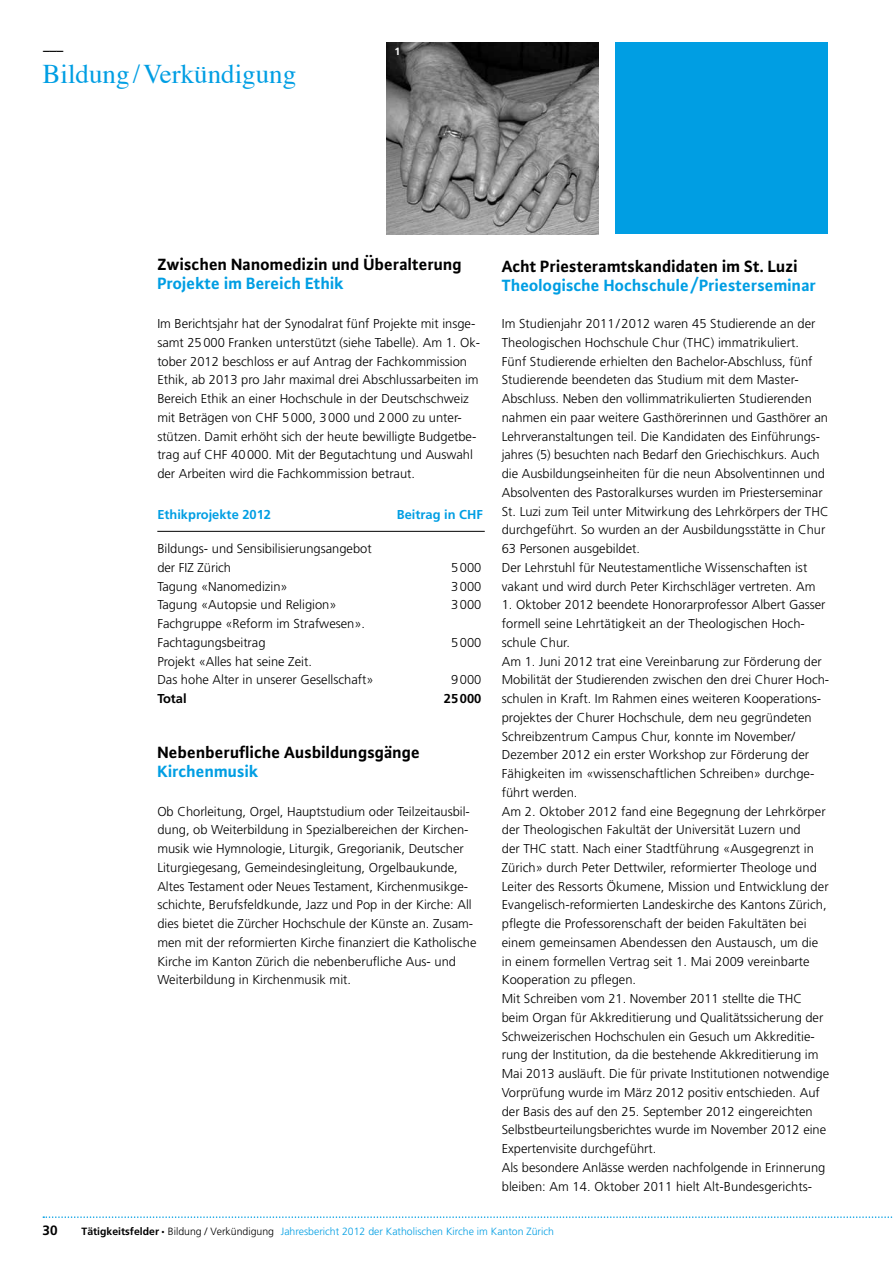
<style>
.page{position:relative;width:893px;height:1263px;background:#fff}
.page>*{position:absolute;margin:0;border:0;box-sizing:border-box;transform-origin:0 0}
.t1{font:27px "Times";color:#009ee3}
.t2{font:700 17.25px "Plus Sans";color:#000}
.t3{font:700 17.25px "Plus Sans";color:#009ee3}
.t4{font:700 13.5px "Plus Sans";color:#000}
.t5{font:700 13.5px "Frutiger";color:#000}
.t6{font:300 12.9px/18.8px "Frutiger";color:#000}
.t7{font:700 12.9px "Frutiger";color:#009ee3}
.t8{font:700 12.9px "Frutiger";color:#000}
.t9{font:300 10.5px "Frutiger";color:#009ee3}
.t10{font:700 10.5px "Frutiger";color:#fff}
.s1{font-weight:700;color:#000}
.s2{font-family:"Plus Sans Normal";font-weight:400;color:#000}
.s3{color:#000}
</style>
<div class="page">
<svg style="left:43px;top:1216px;width:850px;height:2px"></svg>
<img style="left:386px;top:43px;width:212px;height:191px">
<hr style="left:157px;top:531px;width:328px;height:1px;background:#000">
<div style="left:615px;top:43px;width:213px;height:191px;background:#009ee3"></div>
<p class="t4" style="left:43px;top:37px;width:23px">___</p>
<h1 class="t1" style="left:43px;top:49px;width:255px">Bildung/Verkündigung</h1>
<p class="t10" style="left:394px;top:45px;width:7px">1</p>
<h2 class="t2" style="left:157px;top:253px;width:306px">Zwischen Nanomedizin und Überalterung</h2>
<h2 class="t3" style="left:157px;top:272px;width:188px">Projekte im Bereich Ethik</h2>
<p class="t6" style="left:157px;top:314px;width:324px">Im Berichtsjahr hat der Synodalrat fünf Projekte mit insge&shy;samt 25000 Franken unterstützt (siehe Tabelle). Am 1. Ok&shy;tober 2012 beschloss er auf Antrag der Fachkommission Ethik, ab 2013 pro Jahr maximal drei Abschlussarbeiten im Bereich Ethik an einer Hochschule in der Deutschschweiz mit Beträgen von CHF 5000, 3000 und 2000 zu unter&shy;stützen. Damit erhöht sich der heute bewilligte Budgetbe&shy;trag auf CHF 40000. Mit der Begutachtung und Auswahl der Arbeiten wird die Fachkommission betraut.</p>
<p class="t7" style="left:157px;top:506px;width:115px">Ethikprojekte 2012</p>
<p class="t7" style="left:397px;top:506px;width:88px">Beitrag in CHF</p>
<p class="t6" style="left:157px;top:539px;width:216px">Bildungs- und Sensibilisierungsangebot der FIZ Zürich</p>
<p class="t6" style="left:451px;top:558px;width:32px">5000</p>
<p class="t6" style="left:157px;top:577px;width:132px">Tagung «Nanomedizin»</p>
<p class="t6" style="left:451px;top:577px;width:32px">3000</p>
<p class="t6" style="left:157px;top:596px;width:181px">Tagung «Autopsie und Religion»</p>
<p class="t6" style="left:451px;top:596px;width:32px">3000</p>
<p class="t6" style="left:157px;top:614px;width:209px">Fachgruppe «Reform im Strafwesen».<br>Fachtagungsbeitrag</p>
<p class="t6" style="left:451px;top:633px;width:32px">5000</p>
<p class="t6" style="left:157px;top:652px;width:218px">Projekt «Alles hat seine Zeit.<br>Das hohe Alter in unserer Gesellschaft»</p>
<p class="t6" style="left:451px;top:671px;width:32px">9000</p>
<p class="t8" style="left:157px;top:691px;width:31px">Total</p>
<p class="t8" style="left:444px;top:691px;width:39px">25000</p>
<h2 class="t2" style="left:157px;top:741px;width:264px">Nebenberufliche Ausbildungsgänge</h2>
<h2 class="t3" style="left:157px;top:760px;width:102px">Kirchenmusik</h2>
<p class="t6" style="left:157px;top:802px;width:321px">Ob Chorleitung, Orgel, Hauptstudium oder Teilzeitausbil&shy;dung, ob Weiterbildung in Spezialbereichen der Kirchen&shy;musik wie Hymnologie, Liturgik, Gregorianik, Deutscher Liturgiegesang, Gemeindesingleitung, Orgelbaukunde, Altes Testament oder Neues Testament, Kirchenmusikge&shy;schichte, Berufsfeldkunde, Jazz und Pop in der Kirche: All dies bietet die Zürcher Hochschule der Künste an. Zusam&shy;men mit der reformierten Kirche finanziert die Katholische Kirche im Kanton Zürich die nebenberufliche Aus- und Weiterbildung in Kirchenmusik mit.</p>
<h2 class="t2" style="left:502px;top:255px;width:298px">Acht Priesteramtskandidaten im St. Luzi</h2>
<h2 class="t3" style="left:502px;top:274px;width:316px">Theologische Hochschule/Priesterseminar</h2>
<p class="t6" style="left:502px;top:314px;width:328px">Im Studienjahr 2011/2012 waren 45 Studierende an der Theologischen Hochschule Chur (THC) immatrikuliert.<br>Fünf Studierende erhielten den Bachelor-Abschluss, fünf Studierende beendeten das Studium mit dem Master-Abschluss. Neben den vollimmatrikulierten Studierenden nahmen ein paar weitere Gasthörerinnen und Gasthörer an Lehrveranstaltungen teil. Die Kandidaten des Einführungs&shy;jahres (5) besuchten nach Bedarf den Griechischkurs. Auch die Ausbildungseinheiten für die neun Absolventinnen und Absolventen des Pastoralkurses wurden im Priesterseminar St. Luzi zum Teil unter Mitwirkung des Lehrkörpers der THC durchgeführt. So wurden an der Ausbildungsstätte in Chur 63 Personen ausgebildet.<br>Der Lehrstuhl für Neutestamentliche Wissenschaften ist vakant und wird durch Peter Kirchschläger vertreten. Am</p>
<p class="t6" style="left:502px;top:596px;width:329px">1. Oktober 2012 beendete Honorarprofessor Albert Gasser formell seine Lehrtätigkeit an der Theologischen Hoch&shy;schule Chur.<br>Am 1. Juni 2012 trat eine Vereinbarung zur Förderung der Mobilität der Studierenden zwischen den drei Churer Hoch&shy;schulen in Kraft. Im Rahmen eines weiteren Kooperations&shy;projektes der Churer Hochschule, dem neu gegründeten Schreibzentrum Campus Chur, konnte im November/ Dezember 2012 ein erster Workshop zur Förderung der Fähigkeiten im «wissenschaftlichen Schreiben» durchge&shy;führt werden.<br>Am 2. Oktober 2012 fand eine Begegnung der Lehrkörper der Theologischen Fakultät der Universität Luzern und<br>der THC statt. Nach einer Stadtführung «Ausgegrenzt in Zürich» durch Peter Dettwiler, reformierter Theologe und Leiter des Ressorts Ökumene, Mission und Entwicklung der Evangelisch-reformierten Landeskirche des Kantons Zürich, pflegte die Professorenschaft der beiden Fakultäten bei einem gemeinsamen Abendessen den Austausch, um die in einem formellen Vertrag seit 1. Mai 2009 vereinbarte Kooperation zu pflegen.<br>Mit Schreiben vom 21. November 2011 stellte die THC beim Organ für Akkreditierung und Qualitätssicherung der Schweizerischen Hochschulen ein Gesuch um Akkreditie&shy;rung der Institution, da die bestehende Akkreditierung im Mai 2013 ausläuft. Die für private Institutionen notwendige Vorprüfung wurde im März 2012 positiv entschieden. Auf der Basis des auf den 25. September 2012 eingereichten Selbstbeurteilungsberichtes wurde im November 2012 eine Expertenvisite durchgeführt.<br>Als besondere Anlässe werden nachfolgende in Erinnerung bleiben: Am 14. Oktober 2011 hielt Alt-Bundesgerichts-</p>
<p class="t5" style="left:43px;top:1223px;width:17px">30</p>
<p class="t9" style="left:82px;top:1226px;width:474px"><span class="s1">Tätigkeitsfelder</span> <span class="s2">•</span> <span class="s3">Bildung / Verkündigung</span> Jahresbericht 2012 der Katholischen Kirche im Kanton Zürich</p>
</div>
